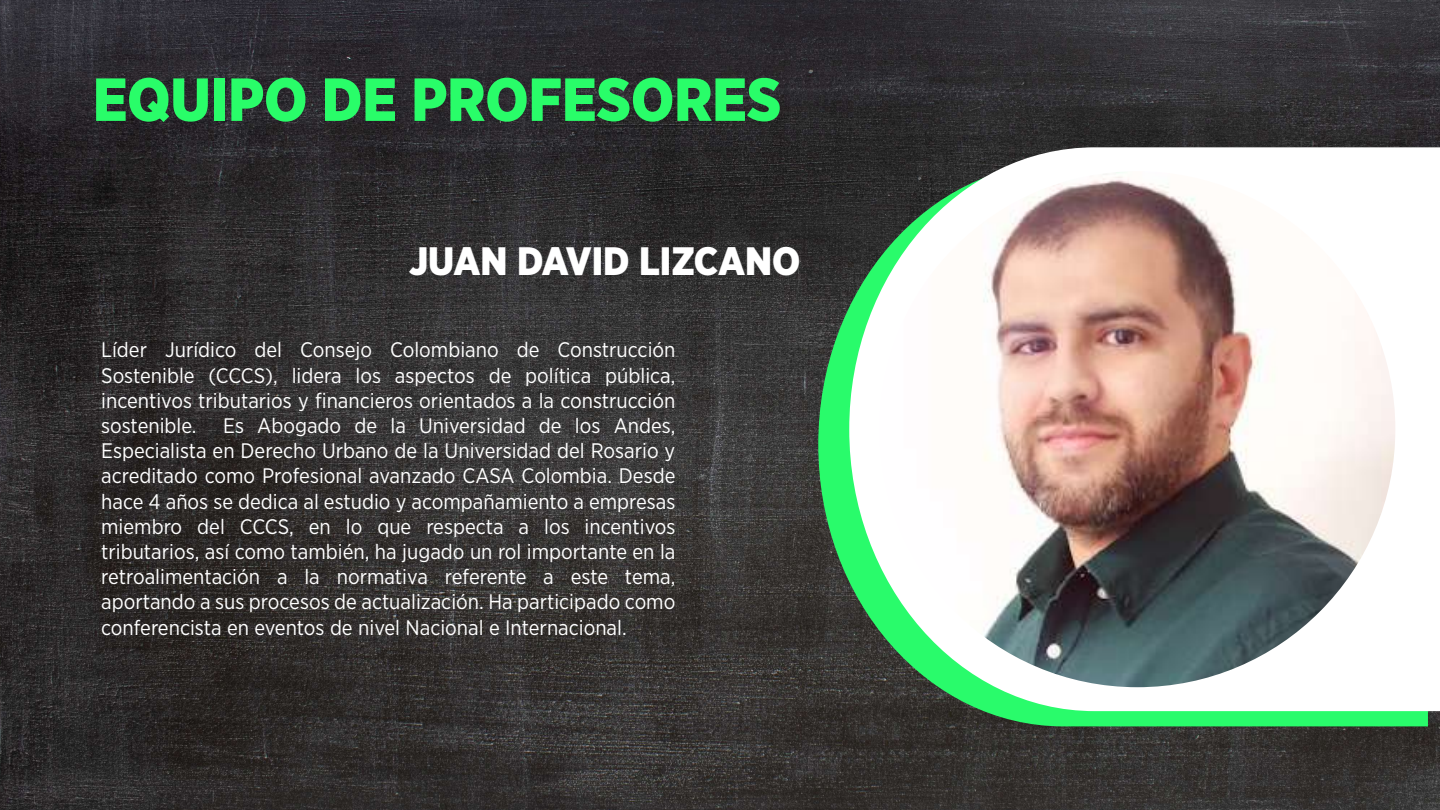
<style>
.page{position:relative;width:1440px;height:810px;background:#fff}
.page>*{position:absolute;margin:0;border:0;box-sizing:border-box;transform-origin:0 0}
.t1{font:900 60.68px "Gotham Narrow";color:#29fd69}
.t2{font:900 39.6px "Gotham Narrow";color:#fff}
.t3{font:21px/25.2px "Gotham Narrow";color:#fff;text-align:justify}
</style>
<div class="page">
<img style="left:0;top:0;width:1440px;height:810px">
<svg style="left:818px;top:163px;width:610px;height:563px;background:#2f8e4b"></svg>
<svg style="left:849px;top:147px;width:591px;height:564px"></svg>
<img style="left:879px;top:171px;width:516px;height:516px;border-radius:258px">
<h1 class="t1" style="left:93px;top:60px;width:690px">EQUIPO DE PROFESORES</h1>
<h2 class="t2" style="left:409px;top:235px;width:393px">JUAN DAVID LIZCANO</h2>
<p class="t3" style="left:101px;top:337px;width:576px">Líder Jurídico del Consejo Colombiano de Construcción Sostenible (CCCS), lidera los aspectos de política pública, incentivos tributarios y financieros orientados a la construcción sostenible.</p>
<p class="t3" style="left:101px;top:413px;width:576px;text-indent:122px">Es Abogado de la Universidad de los Andes, Especialista en Derecho Urbano de la Universidad del Rosario y acreditado como Profesional avanzado CASA Colombia. Desde hace 4 años se dedica al estudio y acompañamiento a empresas miembro del CCCS, en lo que respecta a los incentivos tributarios, así como también, ha jugado un rol importante en la retroalimentación a la normativa referente a este tema, aportando a sus procesos de actualización. Ha participado como conferencista en eventos de nivel Nacional e Internacional.</p>
</div>
